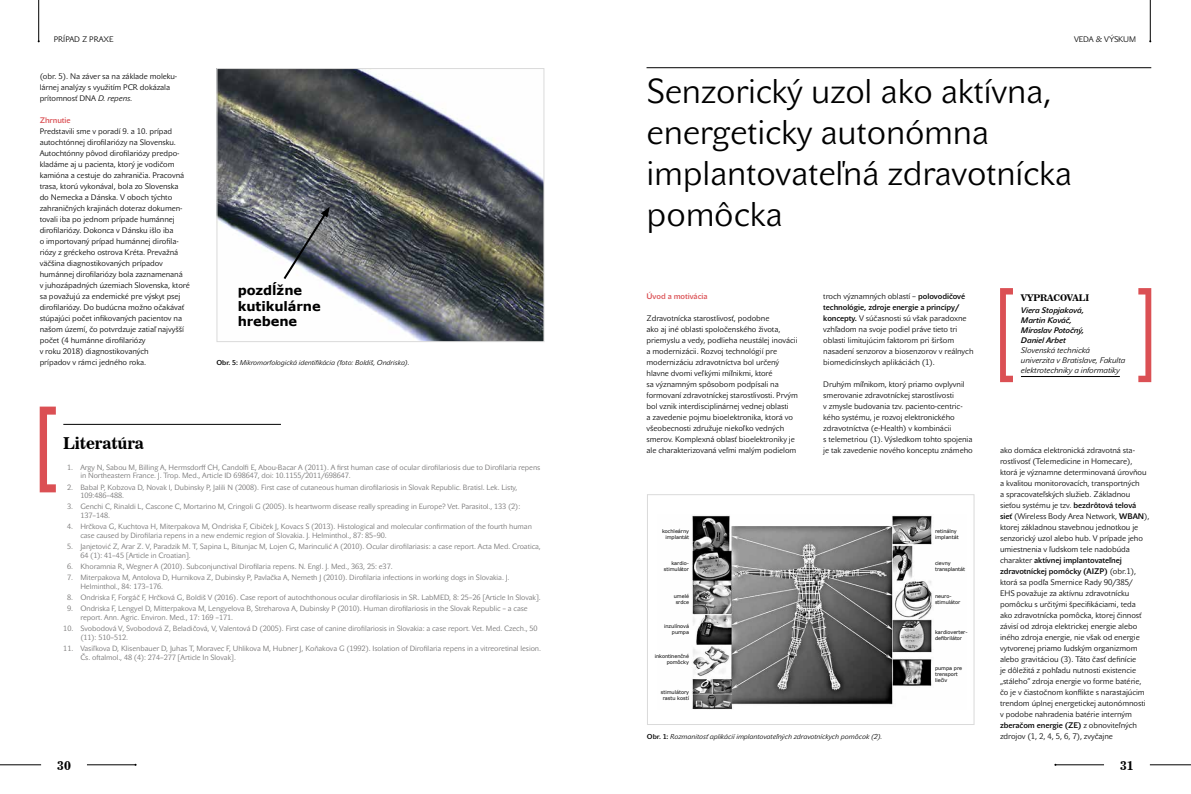
<style>
.page{position:relative;width:1191px;height:794px;background:#fff}
.page>*{position:absolute;margin:0;border:0;box-sizing:border-box;transform-origin:0 0}
.t1{font:34px/40.8px "John Sans Lite Pro";letter-spacing:-.005em;color:#000}
.t2{font:16.1px "News 706 BT Bold C";letter-spacing:-.005em;color:#000}
.t3{font:700 13px/15.7px "Verdana";letter-spacing:-.005em;color:#000}
.t4{font:13px "News 706 BT Bold C";color:#000}
.t5{font:9px "News 706 BT Bold C";letter-spacing:-.005em;color:#000}
.t6{font:8px/11px "John Sans Lite Pro";letter-spacing:-.005em;color:#000}
.t7{font:italic 8px/10px "John Sans Lite Pro";letter-spacing:-.005em;color:#000}
.t8{font:italic 700 8px/10px "John Sans Lite Pro";letter-spacing:-.005em;color:#000}
.t9{font:700 8px "John Sans Lite Pro";letter-spacing:-.005em;color:#db5054}
.t10{font:7.5px/8.5px "John Sans Lite Pro";letter-spacing:-.005em;color:#706f6f}
.t11{font:italic 7px "John Sans Lite Pro";letter-spacing:-.005em;color:#000}
.t12{font:5px/6px "Verdana";letter-spacing:-.005em;color:#000}
.s1{font-style:italic}
.s2{font-weight:700;font-style:normal}
.s3{font-weight:700}
</style>
<div class="page">
<hr style="left:1021px;top:376px;width:98px;height:1px;background:#000">
<svg style="left:1000px;top:288px;width:13px;height:94px"></svg>
<svg style="left:1138px;top:288px;width:13px;height:94px"></svg>
<hr style="left:646px;top:67px;width:505px;height:1px;background:#000">
<img style="left:692px;top:515px;width:241px;height:194px">
<div style="left:647px;top:494px;width:327px;height:231px;border:1px solid #dadada"></div>
<hr style="left:63px;top:424px;width:218px;height:1px;background:#000">
<svg style="left:40px;top:406px;width:16px;height:86px"></svg>
<img style="left:218px;top:70px;width:324px;height:270px">
<div style="left:216px;top:68px;width:328px;height:274px;border:1px solid #dadada"></div>
<svg style="left:282px;top:206px;width:48px;height:75px;background:#7f8288"></svg>
<hr style="left:1149px;top:764px;width:42px;height:1px;background:#000">
<hr style="left:1055px;top:764px;width:49px;height:1px;background:#000">
<hr style="left:1150px;top:0;width:1px;height:41px;background:#000">
<hr style="left:87px;top:764px;width:49px;height:1px;background:#000">
<hr style="left:0;top:764px;width:41px;height:1px;background:#000">
<hr style="left:38px;top:0;width:1px;height:41px;background:#000">
<p class="t6" style="left:54px;top:33px;width:61px">PRÍPAD Z PRAXE</p>
<p class="t6" style="left:40px;top:71px;width:139px">(obr. 5). Na záver sa na základe moleku&shy;lárnej analýzy s využitím PCR dokázala prítomnosť DNA <span class="s1">D. repens.</span></p>
<p class="t9" style="left:40px;top:116px;width:32px">Zhrnutie</p>
<p class="t6" style="left:40px;top:126px;width:152px">Predstavili sme v poradí 9. a 10. prípad autochtónnej dirofilariózy na Slovensku.<br>Autochtónny pôvod dirofilariózy predpo&shy;kladáme aj u pacienta, ktorý je vodičom kamióna a cestuje do zahraničia. Pracovná trasa, ktorú vykonával, bola zo Slovenska<br>do Nemecka a Dánska. V oboch týchto zahraničných krajinách doteraz dokumen&shy;tovali iba po jednom prípade humánnej dirofilariózy. Dokonca v Dánsku išlo iba<br>o importovaný prípad humánnej dirofila&shy;riózy z gréckeho ostrova Kréta. Prevažná väčšina diagnostikovaných prípadov humánnej dirofilariózy bola zaznamenaná<br>v juhozápadných územiach Slovenska, ktoré sa považujú za endemické pre výskyt psej dirofilariózy. Do budúcna možno očakávať stúpajúci počet infikovaných pacientov na našom území, čo potvrdzuje zatiaľ najvyšší počet (4 humánne dirofilariózy<br>v roku 2018) diagnostikovaných<br>prípadov v rámci jedného roka.</p>
<h3 class="t3" style="left:238px;top:282px;width:85px">pozdĺžne kutikulárne hrebene</h3>
<p class="t11" style="left:216px;top:359px;width:195px"><span class="s2">Obr. 5:</span> Mikromorfologická identifikácia (foto: Boldiš, Ondriska).</p>
<h2 class="t2" style="left:63px;top:434px;width:82px">Literatúra</h2>
<p class="t10" style="left:80px;top:463px;width:461px;text-indent:-13px">1. Argy N, Sabou M, Billing A, Hermsdorff CH, Candolfi E, Abou-Bacar A (2011). A first human case of ocular dirofilariosis due to Dirofilaria repens in Northeastern France. J. Trop. Med., Article ID 698647, doi: 10.1155/2011/698647.</p>
<p class="t10" style="left:80px;top:483px;width:439px;text-indent:-13px">2. Babal P, Kobzova D, Novak I, Dubinsky P, Jalili N (2008). First case of cutaneous human dirofilariosis in Slovak Republic. Bratisl. Lek. Listy,<br>109:486–488.</p>
<p class="t10" style="left:80px;top:502px;width:441px;text-indent:-13px">3. Genchi C, Rinaldi L, Cascone C, Mortarino M, Cringoli G (2005). Is heartworm disease really spreading in Europe? Vet. Parasitol., 133 (2):<br>137–148.</p>
<p class="t10" style="left:80px;top:522px;width:453px;text-indent:-13px">4. Hrčkova G, Kuchtova H, Miterpakova M, Ondriska F, Cibiček J, Kovacs S (2013). Histological and molecular confirmation of the fourth human case caused by Dirofilaria repens in a new endemic region of Slovakia. J. Helminthol., 87: 85–90.</p>
<p class="t10" style="left:80px;top:542px;width:462px;text-indent:-13px">5. Janjetović Z, Arar Z. V, Paradzik M. T, Sapina L, Bitunjac M, Lojen G, Marinculić A (2010). Ocular dirofilariasis: a case report. Acta Med. Croatica,<br>64 (1): 41–45 [Article in Croatian].</p>
<p class="t10" style="left:67px;top:562px;width:327px">6. Khoramnia R, Wegner A (2010). Subconjunctival Dirofilaria repens. N. Engl. J. Med., 363, 25: e37.</p>
<p class="t10" style="left:80px;top:573px;width:431px;text-indent:-13px">7. Miterpakova M, Antolova D, Hurnikova Z, Dubinsky P, Pavlačka A, Nemeth J (2010). Dirofilaria infections in working dogs in Slovakia. J.<br>Helminthol., 84: 173–176.</p>
<p class="t10" style="left:67px;top:593px;width:475px">8. Ondriska F, Forgáč F, Hrčková G, Boldiš V (2016). Case report of autochthonous ocular dirofilariosis in SR. LabMED, 8: 25–26 [Article In Slovak].</p>
<p class="t10" style="left:80px;top:604px;width:449px;text-indent:-13px">9. Ondriska F, Lengyel D, Mitterpakova M, Lengyelova B, Streharova A, Dubinsky P (2010). Human dirofilariosis in the Slovak Republic – a case report. Ann. Agric. Environ. Med., 17: 169 –171.</p>
<p class="t10" style="left:80px;top:624px;width:459px;text-indent:-17px">10. Svobodová V, Svobodová Z, Beladičová, V, Valentová D (2005). First case of canine dirofilariosis in Slovakia: a case report. Vet. Med. Czech., 50 (11): 510–512.</p>
<p class="t10" style="left:80px;top:644px;width:462px;text-indent:-17px">11. Vasiľkova D, Klisenbauer D, Juhas T, Moravec F, Uhlikova M, Hubner J, Koňakova G (1992). Isolation of Dirofilaria repens in a vitreoretinal lesion.<br>Čs. oftalmol., 48 (4): 274–277 [Article In Slovak].</p>
<h3 class="t4" style="left:57px;top:757px;width:15px">30</h3>
<p class="t6" style="left:1074px;top:33px;width:64px">VEDA &amp; VÝSKUM</p>
<h1 class="t1" style="left:646px;top:71px;width:427px">Senzorický uzol ako aktívna, energeticky autonómna implantovateľná zdravotnícka pomôcka</h1>
<p class="t9" style="left:646px;top:292px;width:62px">Úvod a motivácia</p>
<p class="t6" style="left:646px;top:313px;width:153px">Zdravotnícka starostlivosť, podobne<br>ako aj iné oblasti spoločenského života, priemyslu a vedy, podlieha neustálej inovácii a modernizácii. Rozvoj technológií pre modernizáciu zdravotníctva bol určený hlavne dvomi veľkými míľnikmi, ktoré<br>sa významným spôsobom podpísali na formovaní zdravotníckej starostlivosti. Prvým bol vznik interdisciplinárnej vednej oblasti<br>a zavedenie pojmu bioelektronika, ktorá vo všeobecnosti združuje niekoľko vedných smerov. Komplexná oblasť bioelektroniky je ale charakterizovaná veľmi malým podielom</p>
<p class="t6" style="left:823px;top:291px;width:152px">troch významných oblastí – <span class="s3">polovodičové technológie, zdroje energie a princípy/ koncepty.</span> V súčasnosti sú však paradoxne vzhľadom na svoje podiel práve tieto tri oblasti limitujúcim faktorom pri širšom nasadení senzorov a biosenzorov v reálnych biomedicínskych aplikáciách (1).</p>
<p class="t6" style="left:823px;top:379px;width:151px">Druhým míľnikom, ktorý priamo ovplyvnil smerovanie zdravotníckej starostlivosti<br>v zmysle budovania tzv. paciento-centric&shy;kého systému, je rozvoj elektronického zdravotníctva (e-Health) v kombinácii<br>s telemetriou (1). Výsledkom tohto spojenia je tak zavedenie nového konceptu známeho</p>
<p class="t12" style="left:662px;top:528px;width:29px;text-align:right">kochleárny implantát</p>
<p class="t12" style="left:664px;top:560px;width:27px;text-align:right">kardio&shy;stimulátor</p>
<p class="t12" style="left:674px;top:593px;width:17px;text-align:center">umelé srdce</p>
<p class="t12" style="left:664px;top:623px;width:26px;text-align:right">inzulínová pumpa</p>
<p class="t12" style="left:655px;top:653px;width:36px;text-align:right">inkontinenčné pomôcky</p>
<p class="t12" style="left:661px;top:689px;width:30px;text-align:center">stimulátory rastu kostí</p>
<p class="t12" style="left:935px;top:528px;width:25px">retinálny implantát</p>
<p class="t12" style="left:935px;top:560px;width:32px">cievny transplantát</p>
<p class="t12" style="left:935px;top:593px;width:27px">neuro&shy;stimulátor</p>
<p class="t12" style="left:935px;top:629px;width:34px">kardioverter&shy;defibrilátor</p>
<p class="t12" style="left:935px;top:665px;width:29px">pumpa pre trensport liečiv</p>
<p class="t5" style="left:1021px;top:292px;width:70px">VYPRACOVALI</p>
<p class="t8" style="left:1021px;top:306px;width:65px">Viera Stopjaková,<br>Martin Kováč,<br>Miroslav Potočný,<br>Daniel Arbet</p>
<p class="t7" style="left:1021px;top:346px;width:106px">Slovenská technická univerzita v Bratislave, Fakulta elektrotechniky a informatiky</p>
<p class="t6" style="left:1000px;top:445px;width:151px">ako domáca elektronická zdravotná sta&shy;rostlivosť (Telemedicine in Homecare), ktorá je významne determinovaná úrovňou a kvalitou monitorovacích, transportných<br>a spracovateľských služieb. Základnou sieťou systému je tzv. <span class="s3">bezdrôtová telová sieť</span> (Wireless Body Area Network, <span class="s3">WBAN</span>), ktorej základnou stavebnou jednotkou je senzorický uzol alebo hub. V prípade jeho umiestnenia v ľudskom tele nadobúda charakter <span class="s3">aktívnej implantovateľnej zdravotníckej pomôcky (AIZP)</span> (obr.1), ktorá sa podľa Smernice Rady 90/385/<br>EHS považuje za aktívnu zdravotnícku pomôcku s určitými špecifikáciami, teda ako zdravotnícka pomôcka, ktorej činnosť závisí od zdroja elektrickej energie alebo iného zdroja energie, nie však od energie vytvorenej priamo ľudským organizmom alebo gravitáciou (3). Táto časť definície<br>je dôležitá z pohľadu nutnosti existencie „stáleho“ zdroja energie vo forme batérie, čo je v čiastočnom konflikte s narastajúcim trendom úplnej energetickej autonómnosti v podobe nahradenia batérie interným <span class="s3">zberačom energie (ZE)</span> z obnoviteľných</p>
<p class="t11" style="left:647px;top:733px;width:237px"><span class="s2">Obr. 1:</span> Rozmanitosť aplikácií implantovateľných zdravotníckych pomôcok (2).</p>
<p class="t6" style="left:1000px;top:731px;width:114px">zdrojov (1, 2, 4, 5, 6, 7), zvyčajne</p>
<h3 class="t4" style="left:1120px;top:757px;width:15px">31</h3>
</div>
